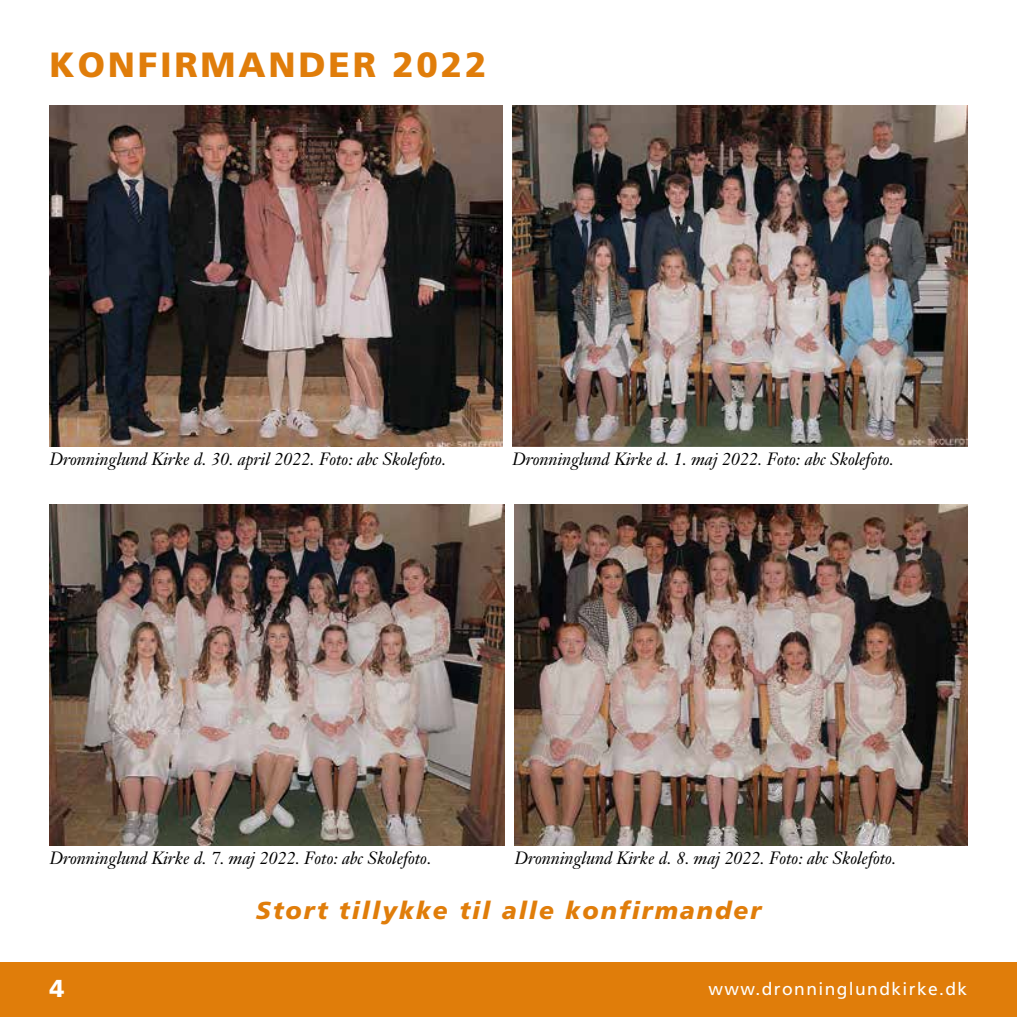
<style>
.page{position:relative;width:1017px;height:1017px;background:#fff}
.page>*{position:absolute;margin:0;border:0;box-sizing:border-box;transform-origin:0 0}
.t1{font:900 35px "Frutiger";letter-spacing:.08em;color:#e07d0a}
.t2{font:italic 900 24.5px "Frutiger";letter-spacing:.08em;color:#e07d0a}
.t3{font:900 24.5px "Frutiger";color:#fff}
.t4{font:italic 17.5px "Janson Text";letter-spacing:-.005em;color:#000}
.t5{font:17.5px "Frutiger";letter-spacing:.08em;color:#fff}
</style>
<div class="page">
<div style="left:0;top:962px;width:1017px;height:55px;background:#e07d0a"></div>
<img style="left:515px;top:504px;width:452px;height:341px">
<img style="left:50px;top:504px;width:455px;height:341px">
<img style="left:50px;top:105px;width:452px;height:341px">
<img style="left:512px;top:105px;width:455px;height:341px">
<h1 class="t1" style="left:50px;top:43px;width:438px">KONFIRMANDER 2022</h1>
<p class="t4" style="left:50px;top:448px;width:398px">Dronninglund Kirke d. 30. april 2022. Foto: abc Skolefoto.</p>
<p class="t4" style="left:512px;top:448px;width:383px">Dronninglund Kirke d. 1. maj 2022. Foto: abc Skolefoto.</p>
<p class="t4" style="left:50px;top:847px;width:383px">Dronninglund Kirke d. 7. maj 2022. Foto: abc Skolefoto.</p>
<p class="t4" style="left:515px;top:847px;width:383px">Dronninglund Kirke d. 8. maj 2022. Foto: abc Skolefoto.</p>
<h2 class="t2" style="left:256px;top:896px;width:507px">Stort tillykke til alle konfirmander</h2>
<h2 class="t3" style="left:50px;top:974px;width:16px">4</h2>
<p class="t5" style="left:709px;top:978px;width:260px">www.dronninglundkirke.dk</p>
</div>
